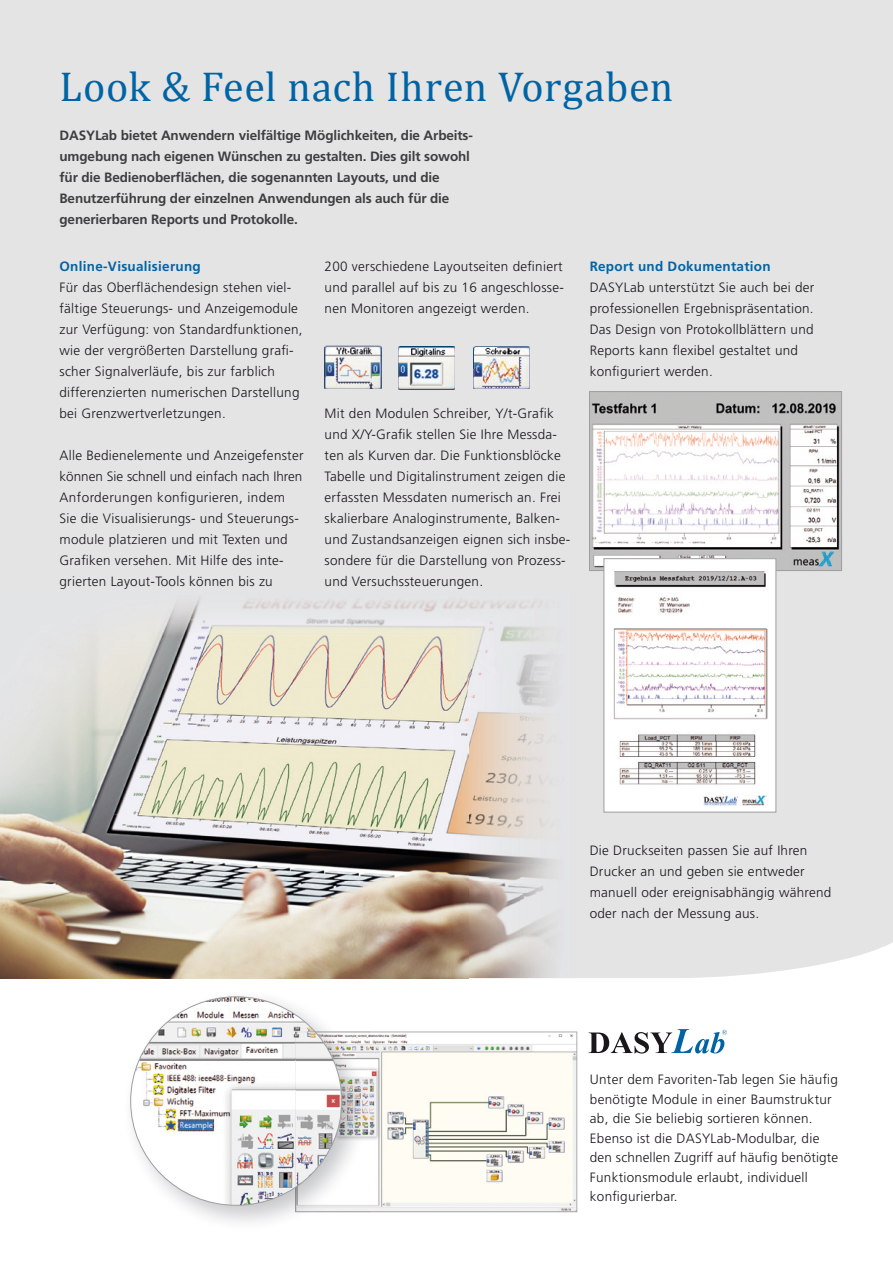
<style>
.page{position:relative;width:893px;height:1263px;background:#fff}
.page>*{position:absolute;margin:0;border:0;box-sizing:border-box;transform-origin:0 0}
.t1{font:42px "Cambria";letter-spacing:.015em;color:#0064a4}
.t2{font:300 13.5px/21px "Frutiger";letter-spacing:.02em;color:#1a171b}
.t3{font:700 13.5px/21px "Frutiger";letter-spacing:-.01em;color:#3e3e40}
.t4{font:700 13.5px "Frutiger";letter-spacing:.02em;color:#0064a4}
</style>
<div class="page">
<div style="left:0;top:0;width:893px;height:978px;background:#e4e4e5"></div>
<img style="left:0;top:591px;width:468px;height:387px">
<img style="left:468px;top:725px;width:52px;height:253px">
<img style="left:520px;top:725px;width:52px;height:253px">
<div style="left:417px;top:302px;width:423px;height:423px;background:#e4e4e5"></div>
<img style="left:431px;top:591px;width:141px;height:126px">
<img style="left:591px;top:393px;width:249px;height:176px">
<div style="left:589px;top:391px;width:253px;height:180px;border:1px solid #9d9ea0"></div>
<div style="left:604px;top:559px;width:172px;height:253px;background:#fff"></div>
<img style="left:613px;top:571px;width:154px;height:234px">
<div style="left:604px;top:558px;width:172px;height:254px;border:1px solid #9d9ea0"></div>
<svg style="left:370px;top:1031px;width:207px;height:181px;fill:#fffdf3"></svg>
<img style="left:295px;top:1031px;width:75px;height:181px">
<img style="left:131px;top:997px;width:184px;height:208px">
<img style="left:316px;top:1032px;width:26px;height:155px">
<img style="left:295px;top:1031px;width:21px;height:156px">
<img style="left:473px;top:346px;width:57px;height:43px">
<img style="left:325px;top:346px;width:56px;height:43px">
<img style="left:398px;top:346px;width:57px;height:43px">
<svg style="left:589px;top:1029px;width:138px;height:24px"></svg>
<h1 class="t1" style="left:60px;top:62px;width:615px">Look &amp; Feel nach Ihren Vorgaben</h1>
<p class="t3" style="left:60px;top:125px;width:415px">DASYLab bietet Anwendern vielfältige Möglichkeiten, die Arbeits&shy;umgebung nach eigenen Wünschen zu gestalten. Dies gilt sowohl für die Bedienoberflächen, die sogenannten Layouts, und die Benutzerführung der einzelnen Anwendungen als auch für die generierbaren Reports und Protokolle.</p>
<p class="t4" style="left:60px;top:258px;width:143px">Online-Visualisierung</p>
<p class="t2" style="left:60px;top:276px;width:245px">Für das Oberflächendesign stehen viel&shy;fältige Steuerungs- und Anzeigemodule zur Verfügung: von Standardfunktionen, wie der vergrößerten Darstellung grafi&shy;scher Signalverläufe, bis zur farblich differenzierten numerischen Darstellung bei Grenzwertverletzungen.</p>
<p class="t2" style="left:60px;top:444px;width:246px">Alle Bedienelemente und Anzeigefenster können Sie schnell und einfach nach Ihren Anforderungen konfigurieren, indem Sie die Visualisierungs- und Steuerungs&shy;module platzieren und mit Texten und Grafiken versehen. Mit Hilfe des inte&shy;grierten Layout-Tools können bis zu</p>
<p class="t2" style="left:325px;top:255px;width:241px;text-align:justify">200 verschiedene Layoutseiten definiert und parallel auf bis zu 16 angeschlosse&shy;nen Monitoren angezeigt werden.</p>
<p class="t2" style="left:325px;top:402px;width:247px">Mit den Modulen Schreiber, Y/t-Grafik und X/Y-Grafik stellen Sie Ihre Messda&shy;ten als Kurven dar. Die Funktionsblöcke Tabelle und Digitalinstrument zeigen die erfassten Messdaten numerisch an. Frei skalierbare Analoginstrumente, Balken&shy;und Zustandsanzeigen eignen sich insbe&shy;sondere für die Darstellung von Prozess&shy;und Versuchssteuerungen.</p>
<p class="t4" style="left:590px;top:258px;width:182px">Report und Dokumentation</p>
<p class="t2" style="left:590px;top:276px;width:226px">DASYLab unterstützt Sie auch bei der professionellen Ergebnispräsentation.<br>Das Design von Protokollblättern und Reports kann flexibel gestaltet und konfiguriert werden.</p>
<p class="t2" style="left:590px;top:840px;width:243px">Die Druckseiten passen Sie auf Ihren Drucker an und geben sie entweder manuell oder ereignisabhängig während oder nach der Messung aus.</p>
<p class="t2" style="left:590px;top:1069px;width:250px;line-height:19.5px">Unter dem Favoriten-Tab legen Sie häufig benötigte Module in einer Baumstruktur ab, die Sie beliebig sortieren können.<br>Ebenso ist die DASYLab-Modulbar, die den schnellen Zugriff auf häufig benötigte Funktionsmodule erlaubt, individuell konfigurierbar.</p>
</div>
